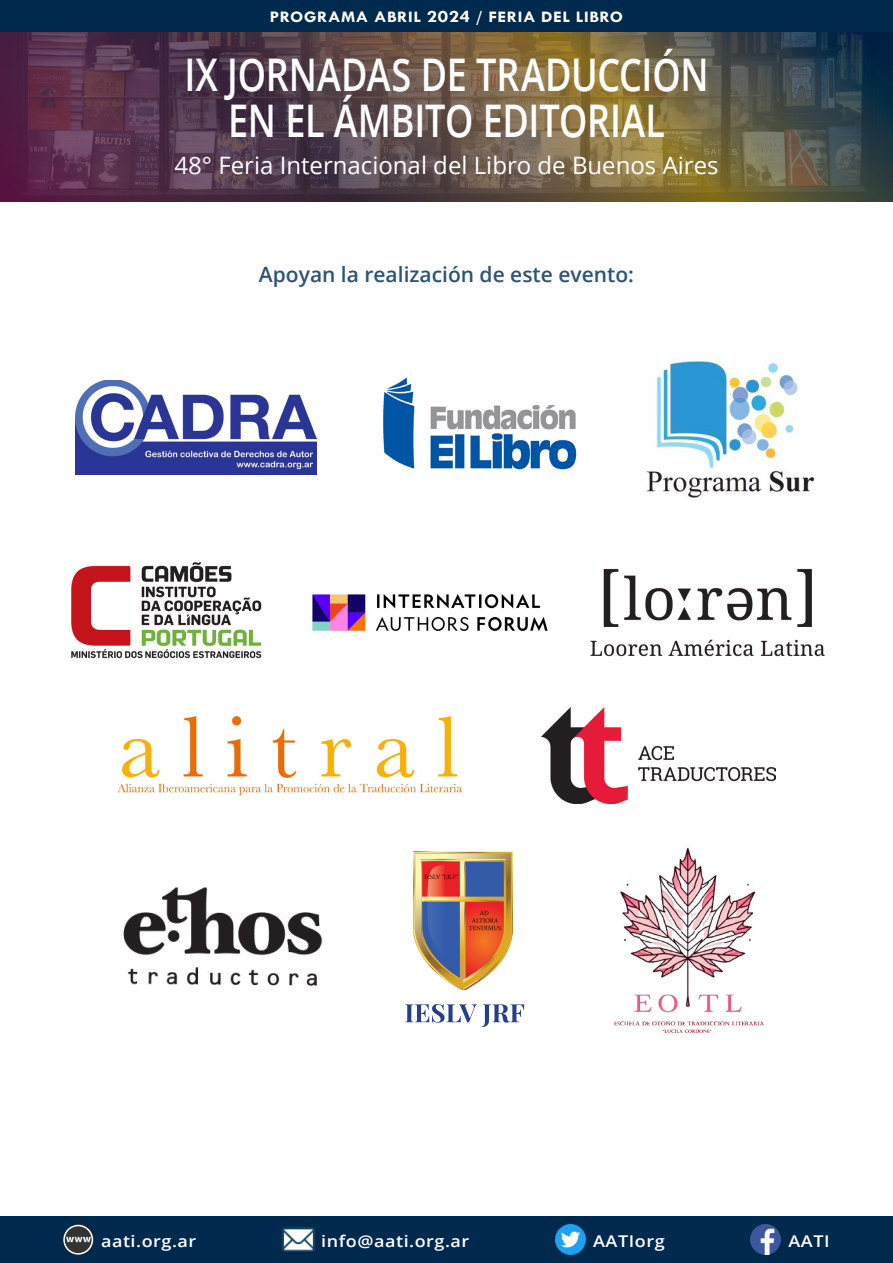
<style>
.page{position:relative;width:893px;height:1263px;background:#fff}
.page>*{position:absolute;margin:0;border:0;box-sizing:border-box;transform-origin:0 0}
.t1{font:600 45px/46.5px "Open Sans";letter-spacing:-.005em;color:#fff;text-align:center;scale:.8 1}
.t2{font:24px "Open Sans";color:#fff}
.t3{font:600 21px "Open Sans";color:#2d5376}
.t4{font:600 16.2px "Open Sans";letter-spacing:.03em;color:#fff;scale:1.11 1}
.t5{font:700 16.2px "Tw Cen";letter-spacing:.03em;color:#fff;scale:1.11 1}
.s1{font-size:17.55px}
</style>
<div class="page">
<div style="left:0;top:1216px;width:893px;height:47px;background:#00294e"></div>
<img style="left:751px;top:1225px;width:30px;height:29px">
<img style="left:555px;top:1225px;width:30px;height:29px">
<img style="left:63px;top:1225px;width:30px;height:29px">
<img style="left:282px;top:1227px;width:32px;height:25px">
<div style="left:63px;top:1225px;width:30px;height:29px;border:2px solid #fff;border-radius:50%"></div>
<img style="left:0;top:31px;width:893px;height:170px">
<div style="left:0;top:0;width:893px;height:31px;background:#00294e"></div>
<img style="left:542px;top:708px;width:234px;height:95px">
<img style="left:117px;top:715px;width:346px;height:81px">
<img style="left:71px;top:562px;width:191px;height:97px">
<img style="left:590px;top:568px;width:235px;height:89px">
<img style="left:312px;top:594px;width:236px;height:38px">
<img style="left:76px;top:381px;width:241px;height:93px">
<img style="left:646px;top:360px;width:169px;height:138px">
<img style="left:383px;top:377px;width:194px;height:93px">
<img style="left:124px;top:887px;width:199px;height:99px">
<img style="left:614px;top:847px;width:150px;height:186px">
<img style="left:414px;top:851px;width:98px;height:138px">
<svg style="left:405px;top:1004px;width:119px;height:23px"></svg>
<p class="t5" style="left:270px;top:7px;width:320px">PROGRAMA ABRIL <span class="s1">2024</span> / FERIA DEL LIBRO</p>
<h1 class="t1" style="left:184px;top:50px;width:657px">IX JORNADAS DE TRADUCCIÓN<br>EN EL ÁMBITO EDITORIAL</h1>
<p class="t2" style="left:174px;top:148px;width:546px">48° Feria Internacional del Libro de Buenos Aires</p>
<p class="t3" style="left:259px;top:260px;width:377px">Apoyan la realización de este evento:</p>
<p class="t4" style="left:101px;top:1229px;width:87px">aati.org.ar</p>
<p class="t4" style="left:321px;top:1229px;width:135px">info@aati.org.ar</p>
<p class="t4" style="left:593px;top:1229px;width:66px">AATIorg</p>
<p class="t4" style="left:788px;top:1229px;width:39px">AATI</p>
</div>
